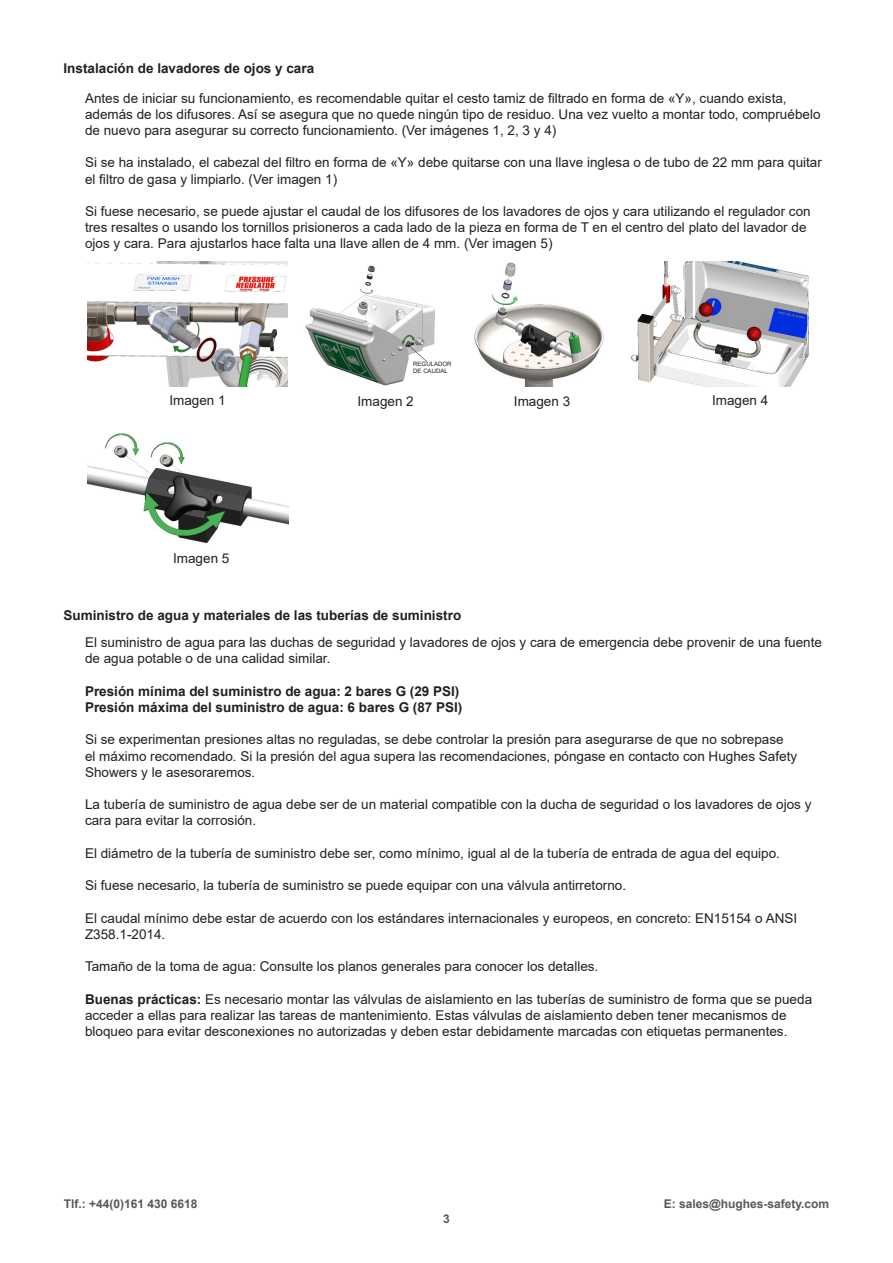
<style>
.page{position:relative;width:893px;height:1263px;background:#fff}
.page>*{position:absolute;margin:0;border:0;box-sizing:border-box;transform-origin:0 0}
.t1{font:13.5px/16.2px "Arial";color:#231f20}
.t2{font:700 13.5px "Arial";color:#231f20}
.t3{font:700 12px "Arial";color:#57585a}
.t4{font:6px/7.2px "Arial";color:#231f20}
.s1{font-weight:700}
</style>
<div class="page">
<img style="left:87px;top:433px;width:201px;height:110px">
<img style="left:87px;top:261px;width:201px;height:126px">
<img style="left:305px;top:265px;width:130px;height:121px">
<img style="left:474px;top:262px;width:130px;height:125px">
<img style="left:631px;top:261px;width:177px;height:126px">
<div style="left:413px;top:362px;width:43px;height:16px;background:#fff"></div>
<p class="t2" style="left:64px;top:59px;width:252px">Instalación de lavadores de ojos y cara</p>
<p class="t1" style="left:85px;top:90px;width:737px">Antes de iniciar su funcionamiento, es recomendable quitar el cesto tamiz de filtrado en forma de «Y», cuando exista, además de los difusores. Así se asegura que no quede ningún tipo de residuo. Una vez vuelto a montar todo, compruébelo de nuevo para asegurar su correcto funcionamiento. (Ver imágenes 1, 2, 3 y 4)</p>
<p class="t1" style="left:85px;top:154px;width:738px">Si se ha instalado, el cabezal del filtro en forma de «Y» debe quitarse con una llave inglesa o de tubo de 22 mm para quitar el filtro de gasa y limpiarlo. (Ver imagen 1)</p>
<p class="t1" style="left:85px;top:203px;width:727px">Si fuese necesario, se puede ajustar el caudal de los difusores de los lavadores de ojos y cara utilizando el regulador con tres resaltes o usando los tornillos prisioneros a cada lado de la pieza en forma de T en el centro del plato del lavador de ojos y cara. Para ajustarlos hace falta una llave allen de 4 mm. (Ver imagen 5)</p>
<p class="t4" style="left:413px;top:360px;width:40px">REGULADOR<br>DE CAUDAL</p>
<p class="t1" style="left:169px;top:392px;width:58px">Imagen 1</p>
<p class="t1" style="left:358px;top:393px;width:58px">Imagen 2</p>
<p class="t1" style="left:514px;top:393px;width:58px">Imagen 3</p>
<p class="t1" style="left:712px;top:392px;width:58px">Imagen 4</p>
<p class="t1" style="left:173px;top:550px;width:58px">Imagen 5</p>
<p class="t2" style="left:64px;top:605px;width:399px">Suministro de agua y materiales de las tuberías de suministro</p>
<p class="t1" style="left:85px;top:634px;width:738px">El suministro de agua para las duchas de seguridad y lavadores de ojos y cara de emergencia debe provenir de una fuente de agua potable o de una calidad similar.</p>
<p class="t2" style="left:85px;top:681px;width:376px">Presión mínima del suministro de agua: 2 bares G (29 PSI)</p>
<p class="t2" style="left:85px;top:698px;width:379px">Presión máxima del suministro de agua: 6 bares G (87 PSI)</p>
<p class="t1" style="left:85px;top:731px;width:714px">Si se experimentan presiones altas no reguladas, se debe controlar la presión para asegurarse de que no sobrepase el máximo recomendado. Si la presión del agua supera las recomendaciones, póngase en contacto con Hughes Safety<br>Showers y le asesoraremos.</p>
<p class="t1" style="left:85px;top:796px;width:728px">La tubería de suministro de agua debe ser de un material compatible con la ducha de seguridad o los lavadores de ojos y cara para evitar la corrosión.</p>
<p class="t1" style="left:85px;top:845px;width:696px">El diámetro de la tubería de suministro debe ser, como mínimo, igual al de la tubería de entrada de agua del equipo.</p>
<p class="t1" style="left:85px;top:877px;width:543px">Si fuese necesario, la tubería de suministro se puede equipar con una válvula antirretorno.</p>
<p class="t1" style="left:85px;top:910px;width:714px">El caudal mínimo debe estar de acuerdo con los estándares internacionales y europeos, en concreto: EN15154 o ANSI<br>Z358.1-2014.</p>
<p class="t1" style="left:85px;top:958px;width:515px">Tamaño de la toma de agua: Consulte los planos generales para conocer los detalles.</p>
<p class="t1" style="left:85px;top:991px;width:729px"><span class="s1">Buenas prácticas:</span> Es necesario montar las válvulas de aislamiento en las tuberías de suministro de forma que se pueda acceder a ellas para realizar las tareas de mantenimiento. Estas válvulas de aislamiento deben tener mecanismos de bloqueo para evitar desconexiones no autorizadas y deben estar debidamente marcadas con etiquetas permanentes.</p>
<p class="t3" style="left:64px;top:1195px;width:135px">Tlf.: +44(0)161 430 6618</p>
<p class="t3" style="left:664px;top:1195px;width:167px">E: sales@hughes-safety.com</p>
<p class="t3" style="left:443px;top:1210px;width:8px">3</p>
</div>
